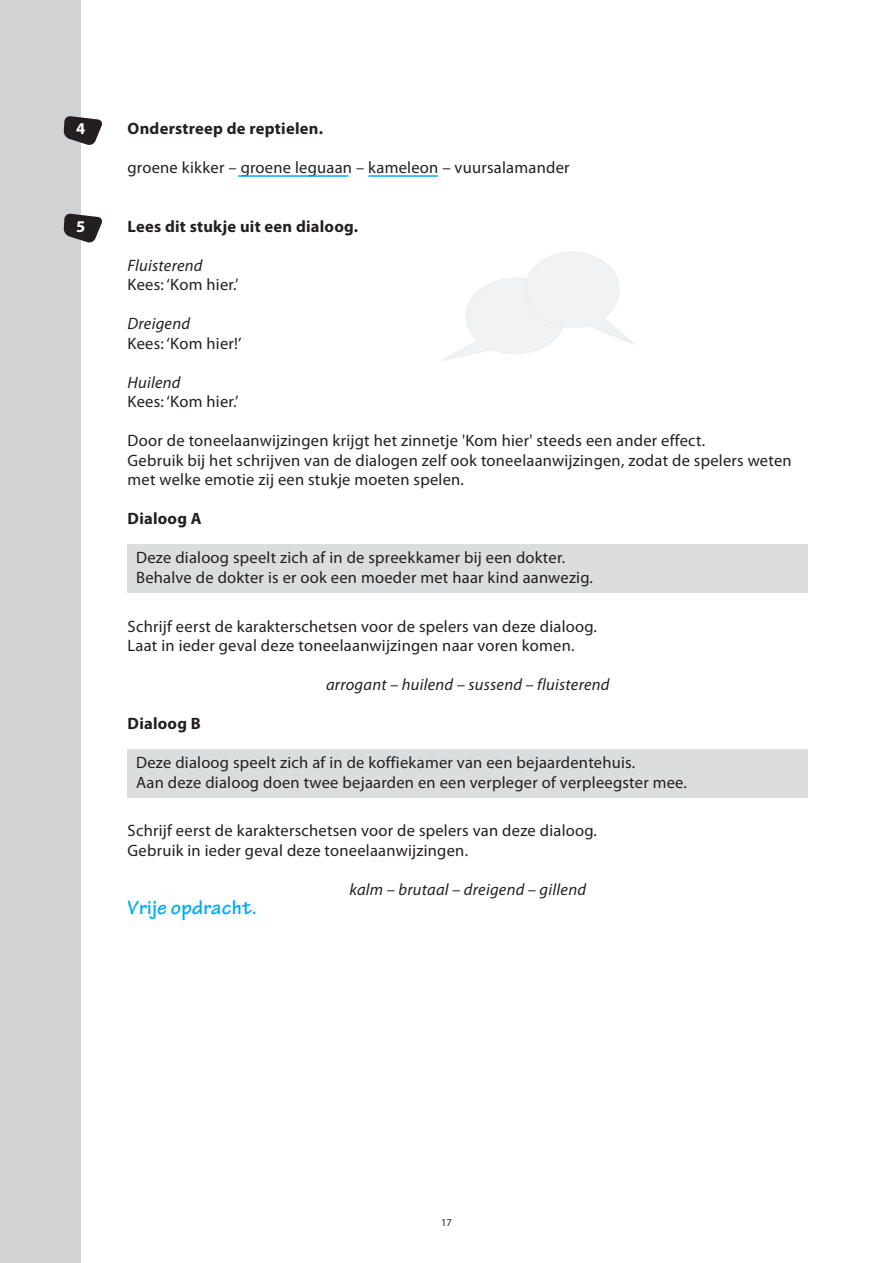
<style>
.page{position:relative;width:893px;height:1263px;background:#fff}
.page>*{position:absolute;margin:0;border:0;box-sizing:border-box;transform-origin:0 0}
.t1{font:700 21px "Tekton Pro";letter-spacing:.015em;color:#00aeef}
.t2{font:16.5px/19.5px "Myriad Pro";letter-spacing:.015em;color:#231f20}
.t3{font:italic 16.5px "Myriad Pro";letter-spacing:.015em;color:#231f20}
.t4{font:700 16.5px "Myriad Pro";letter-spacing:.015em;color:#231f20}
.t5{font:700 16.5px "Myriad Pro";color:#fff}
.t6{font:10.5px "Myriad Pro";color:#231f20}
</style>
<div class="page">
<div style="left:0;top:0;width:81px;height:1263px;background:#d1d2d4"></div>
<div style="left:128px;top:544px;width:680px;height:49px;background:#dcdddf"></div>
<div style="left:128px;top:749px;width:680px;height:48px;background:#dcdddf"></div>
<svg style="left:64px;top:116px;width:38px;height:29px"></svg>
<svg style="left:64px;top:213px;width:38px;height:30px"></svg>
<hr style="left:238px;top:175px;width:110px;height:2px;background:#00aeef">
<hr style="left:368px;top:175px;width:70px;height:2px;background:#00aeef">
<p class="t5" style="left:76px;top:120px;width:11px">4</p>
<p class="t5" style="left:76px;top:217px;width:11px">5</p>
<p class="t4" style="left:128px;top:120px;width:197px">Onderstreep de reptielen.</p>
<p class="t2" style="left:128px;top:158px;width:443px">groene kikker – groene leguaan – kameleon – vuursalamander</p>
<p class="t4" style="left:128px;top:217px;width:232px">Lees dit stukje uit een dialoog.</p>
<p class="t3" style="left:128px;top:256px;width:76px">Fluisterend</p>
<p class="t2" style="left:128px;top:275px;width:112px">Kees: ‘Kom hier.’</p>
<p class="t3" style="left:128px;top:315px;width:64px">Dreigend</p>
<p class="t2" style="left:128px;top:334px;width:116px">Kees: ‘Kom hier!’</p>
<p class="t3" style="left:128px;top:373px;width:55px">Huilend</p>
<p class="t2" style="left:128px;top:392px;width:112px">Kees: ‘Kom hier.’</p>
<p class="t2" style="left:128px;top:431px;width:666px">Door de toneelaanwijzingen krijgt het zinnetje 'Kom hier' steeds een ander effect.<br>Gebruik bij het schrijven van de dialogen zelf ook toneelaanwijzingen, zodat de spelers weten met welke emotie zij een stukje moeten spelen.</p>
<p class="t4" style="left:128px;top:510px;width:76px">Dialoog A</p>
<p class="t2" style="left:136px;top:548px;width:458px">Deze dialoog speelt zich af in de spreekkamer bij een dokter.<br>Behalve de dokter is er ook een moeder met haar kind aanwezig.</p>
<p class="t2" style="left:128px;top:617px;width:471px">Schrijf eerst de karakterschetsen voor de spelers van deze dialoog.<br>Laat in ieder geval deze toneelaanwijzingen naar voren komen.</p>
<p class="t3" style="left:326px;top:676px;width:285px">arrogant – huilend – sussend – fluisterend</p>
<p class="t4" style="left:128px;top:714px;width:75px">Dialoog B</p>
<p class="t2" style="left:136px;top:753px;width:552px">Deze dialoog speelt zich af in de koffiekamer van een bejaardentehuis.<br>Aan deze dialoog doen twee bejaarden en een verpleger of verpleegster mee.</p>
<p class="t2" style="left:128px;top:821px;width:471px">Schrijf eerst de karakterschetsen voor de spelers van deze dialoog.<br>Gebruik in ieder geval deze toneelaanwijzingen.</p>
<p class="t3" style="left:349px;top:880px;width:238px">kalm – brutaal – dreigend – gillend</p>
<p class="t1" style="left:128px;top:895px;width:131px">Vrije opdracht.</p>
<p class="t6" style="left:441px;top:1217px;width:12px">17</p>
</div>
